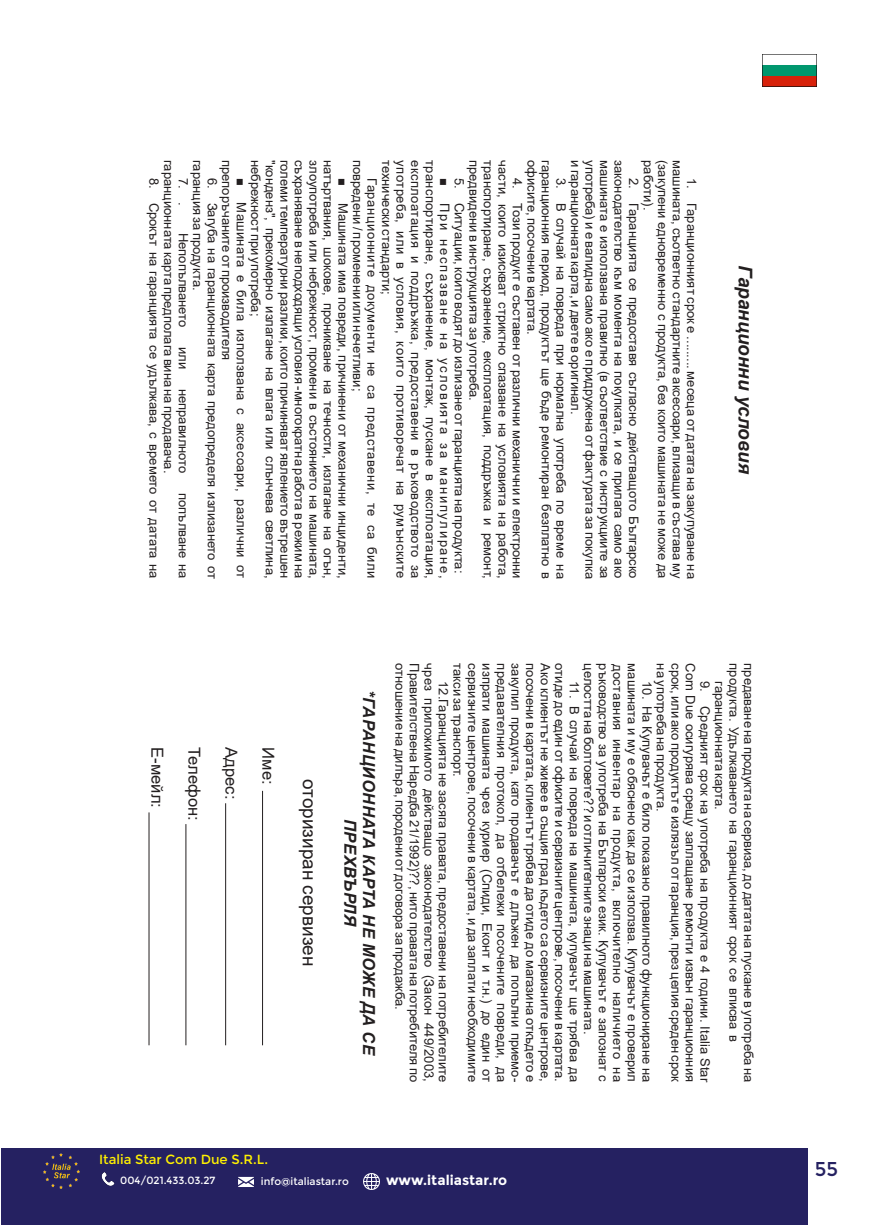
<style>
.page{position:relative;width:874px;height:1225px;background:#fff}
.page>*{position:absolute;margin:0;border:0;box-sizing:border-box;transform-origin:0 0}
.t1{font:20px "Montserrat";color:#252161}
.t2{font:italic 700 19px "Arial";letter-spacing:-.005em;color:#231f20}
.t3{font:19px "Arial";color:#231f20}
.t4{font:italic 700 16.6px/18.4px "Arial";letter-spacing:.025em;color:#231f20;text-align:center}
.t5{font:16.6px "Arial";color:#231f20}
.t6{font:700 13.8px "Montserrat";color:#fff}
.t7{font:13.2px "Montserrat";color:#fff101}
.t8{font:13px/14.6px "Arial";color:#231f20;text-align:justify}
.t9{font:13px/14.6px "Arial";letter-spacing:.035em;color:#231f20}
.t10{font:10.4px "Montserrat";color:#fff}
</style>
<div class="page">
<div style="left:1px;top:1149px;width:806px;height:76px;background:#252161"></div>
<img style="left:44px;top:1153px;width:36px;height:35px">
<svg style="left:101px;top:1172px;width:13px;height:13px"></svg>
<img style="left:238px;top:1176px;width:16px;height:11px">
<img style="left:363px;top:1173px;width:16px;height:16px">
<img style="left:762px;top:54px;width:54px;height:33px">
<hr style="left:262px;top:791px;width:1px;height:254px;background:#231f20">
<hr style="left:225px;top:803px;width:1px;height:242px;background:#231f20">
<hr style="left:185px;top:824px;width:1px;height:221px;background:#231f20">
<hr style="left:149px;top:812px;width:1px;height:233px;background:#231f20">
<p class="t8" style="left:452px;top:160px;width:420px;text-indent:18px;rotate:90deg">■ При неспазване на условията за манипулиране, транспортиране, съхранение, монтаж, пускане в експлоатация, експлоатация и поддръжка, предоставени в ръководството за употреба, или в условия, които противоречат на румънските технически стандарти;</p>
<p class="t8" style="left:219px;top:160px;width:420px;text-indent:18px;rotate:90deg">6. Загуба на гаранционната карта предопределя излизането от гаранция за продукта.</p>
<p class="t8" style="left:350px;top:160px;width:420px;text-indent:18px;rotate:90deg">■ Машината има повреди, причинени от механични инциденти, натъртвания, шокове, проникване на течности, излагане на огън, злоупотреба или небрежност, промени в състоянието на машината, съхраняване в неподходящи условия -многократна работа в режим на големи температурни разлики, които причиняват явлението вътрешен "конденз", прекомерно излагане на влага или слънчева светлина, небрежност при употреба;</p>
<p class="t8" style="left:640px;top:160px;width:420px;text-indent:18px;rotate:90deg">2. Гаранцията се предоставя съгласно действащото Българско законодателство към момента на покупката, и се прилага само ако машината е използвана правилно (в съответствие с инструкциите за употреба) и е валидна само ако е придружена от фактурата за покупка и гаранционната карта, и двете в оригинал.</p>
<p class="t8" style="left:524px;top:160px;width:420px;text-indent:18px;rotate:90deg">4. Този продукт е съставен от различни механични и електронни части, които изискват стриктно спазване на условията на работа, транспортиране, съхранение, експлоатация, поддръжка и ремонт, предвидени в инструкцията за употреба.</p>
<p class="t8" style="left:568px;top:160px;width:420px;text-indent:18px;rotate:90deg">3. В случай на повреда при нормална употреба по време на гаранционния период, продуктът ще бъде ремонтиран безплатно в офисите, посочени в картата.</p>
<p class="t8" style="left:248px;top:160px;width:420px;text-indent:18px;rotate:90deg">■ Машината е била използвана с аксесоари, различни от препоръчаните от производителя</p>
<p class="t9" style="left:379px;top:160px;width:420px;text-indent:18px;rotate:90deg">Гаранционните документи не са представени, те са били повредени / променени или нечетливи;</p>
<p class="t8" style="left:176px;top:160px;width:315px;rotate:90deg">гаранционната карта предполага вина на продавача.</p>
<p class="t8" style="left:699px;top:160px;width:420px;text-indent:18px;rotate:90deg">1. Гаранционният срок е ......... месеца от датата на закупуване на машината, съответно стандартните аксесоари, влизащи в състава му (закупени едновременно с продукта, без които машината не може да работи).</p>
<p class="t8" style="left:161px;top:178px;width:402px;rotate:90deg">8. Срокът на гаранцията се удължава, с времето от датата на</p>
<p class="t8" style="left:190px;top:178px;width:30px;rotate:90deg">7. .</p>
<p class="t8" style="left:190px;top:233px;width:96px;rotate:90deg">Непопълването</p>
<p class="t8" style="left:190px;top:347px;width:24px;rotate:90deg">или</p>
<p class="t8" style="left:190px;top:389px;width:86px;rotate:90deg">неправилното</p>
<p class="t8" style="left:190px;top:493px;width:87px;rotate:90deg">попълване на</p>
<p class="t8" style="left:466px;top:178px;width:397px;rotate:90deg">5. Ситуации, които водят до излизане от гаранцията на продукта:</p>
<h2 class="t2" style="left:757px;top:265px;width:211px;rotate:90deg">Гаранционни условия</h2>
<p class="t5" style="left:169px;top:747px;width:62px;rotate:90deg">Е-мейл:</p>
<p class="t5" style="left:206px;top:747px;width:75px;rotate:90deg">Телефон:</p>
<p class="t5" style="left:243px;top:747px;width:53px;rotate:90deg">Адрес:</p>
<p class="t5" style="left:280px;top:747px;width:39px;rotate:90deg">Име:</p>
<h2 class="t3" style="left:322px;top:779px;width:188px;rotate:90deg">оторизиран сервизен</h2>
<p class="t4" style="left:377px;top:690px;width:367px;rotate:90deg">*ГАРАНЦИОННАТА КАРТА НЕ МОЖЕ ДА СЕ<br>ПРЕХВЪРЛЯ</p>
<p class="t8" style="left:581px;top:663px;width:420px;text-indent:18px;rotate:90deg">11. В случай на повреда на машината, купувачът ще трябва да отиде до един от офисите и сервизните центрове, посочени в картата.<br>Ако клиентът не живее в същия град където са сервизните центрове, посочени в картата, клиентът трябва да отиде до магазина откъдето е закупил продукта, като продавачът е длъжен да попълни приемо&shy;предавателния протокол, да отбележи посочените повреди, да изпрати машината чрез куриер (Спиди, Еконт и т.н.) до един от сервизните центрове, посочени в картата, и да заплати необходимите такси за транспорт.</p>
<p class="t8" style="left:654px;top:663px;width:420px;text-indent:18px;rotate:90deg">10. На Купувачът е било показано правилното функциониране на машината и му е обяснено как да се използва. Купувачът е проверил доставния инвентар на продукта, включително наличието на ръководство за употреба на Български език. Купувачът е запознат с целостта на болтовете?? и отличителните знаци на машината.</p>
<p class="t8" style="left:450px;top:663px;width:420px;text-indent:18px;rotate:90deg">12.Гаранцията не засяга правата, предоставени на потребителите чрез приложимото действащо законодателство (Закон 449/2003, Правителствена Наредба 21/1992)??, нито правата на потребителя по отношение на дилъра, породени от договора за продажба.</p>
<p class="t8" style="left:712px;top:663px;width:420px;text-indent:18px;rotate:90deg">9. Средният срок на употреба на продукта е 4 години. Italia Star Com Due осигурява срещу заплащане ремонти извън гаранционния срок, или ако продуктът е излязъл от гаранция, през целия среден срок на употреба на продукта.</p>
<p class="t8" style="left:741px;top:663px;width:380px;rotate:90deg">продукта. Удължаването на гаранционният срок се вписва в</p>
<p class="t8" style="left:755px;top:663px;width:420px;rotate:90deg">предаване на продукта на сервиза, до датата на пускане в употреба на</p>
<p class="t8" style="left:726px;top:681px;width:130px;rotate:90deg">гаранционната карта.</p>
<p class="t7" style="left:99px;top:1152px;width:170px">Italia Star Com Due S.R.L.</p>
<p class="t10" style="left:120px;top:1174px;width:97px">004/021.433.03.27</p>
<p class="t10" style="left:261px;top:1175px;width:89px">info@italiastar.ro</p>
<p class="t6" style="left:386px;top:1171px;width:123px">www.italiastar.ro</p>
<h1 class="t1" style="left:814px;top:1157px;width:25px">55</h1>
</div>
